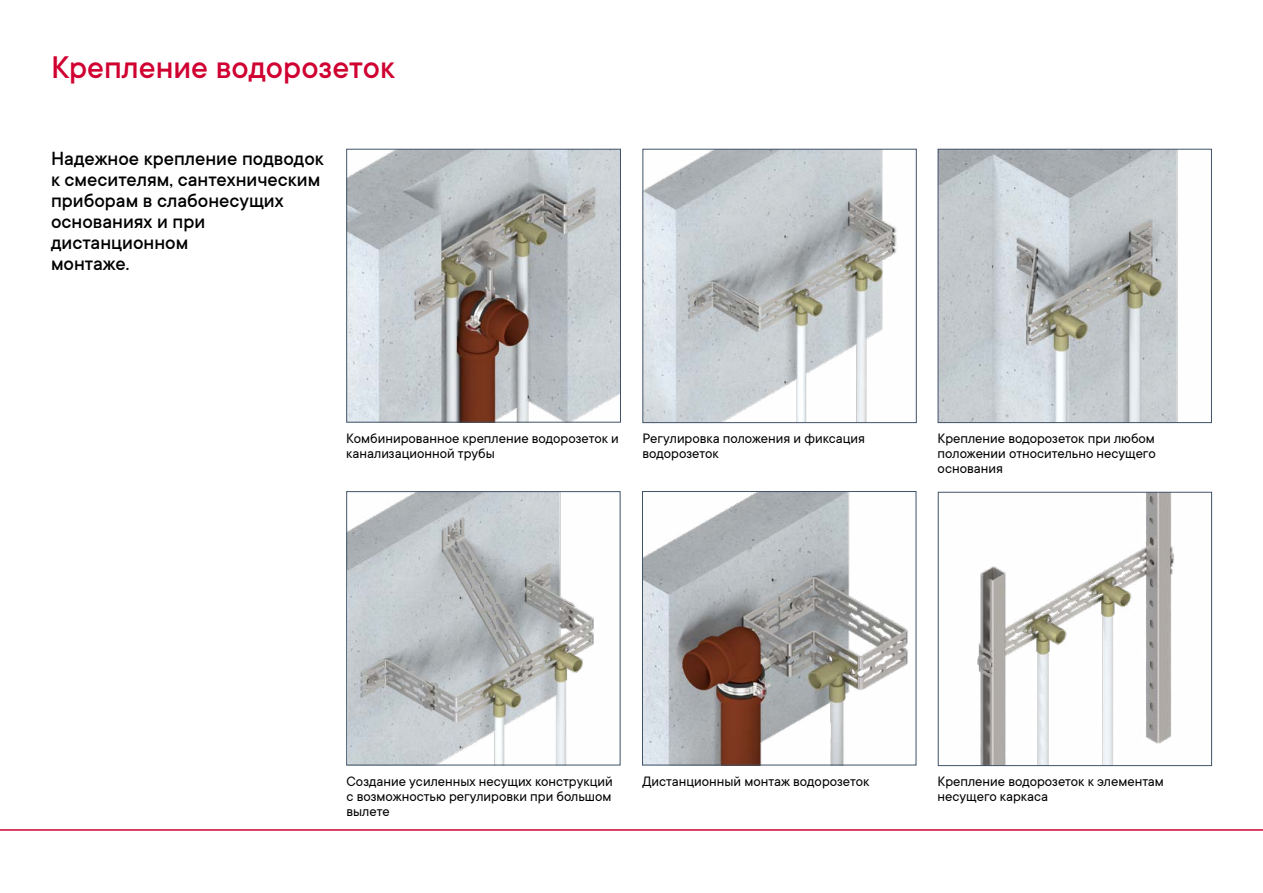
<style>
.page{position:relative;width:1263px;height:893px;background:#fff}
.page>*{position:absolute;margin:0;border:0;box-sizing:border-box;transform-origin:0 0}
.t1{font:500 34.5px "TT Commons";color:#d00031}
.t2{font:500 21px/21px "TT Commons";color:#000}
.t3{font:15px/15px "TT Commons";color:#000}
</style>
<div class="page">
<img style="left:645px;top:151px;width:252px;height:270px">
<div style="left:643px;top:149px;width:273px;height:274px;border:1px solid #415368"></div>
<img style="left:940px;top:151px;width:238px;height:270px">
<div style="left:938px;top:149px;width:273px;height:274px;border:1px solid #415368"></div>
<img style="left:348px;top:151px;width:271px;height:269px">
<div style="left:346px;top:149px;width:275px;height:273px;border:1px solid #415368"></div>
<img style="left:348px;top:493px;width:247px;height:270px">
<div style="left:346px;top:491px;width:274px;height:274px;border:1px solid #415368"></div>
<img style="left:644px;top:493px;width:264px;height:270px">
<div style="left:642px;top:491px;width:274px;height:274px;border:1px solid #415368"></div>
<img style="left:977px;top:494px;width:197px;height:270px">
<div style="left:938px;top:492px;width:274px;height:274px;border:1px solid #415368"></div>
<hr style="left:0;top:829px;width:1263px;height:2px;background:#d00031">
<h1 class="t1" style="left:51px;top:46px;width:345px">Крепление водорозеток</h1>
<h2 class="t2" style="left:51px;top:148px;width:274px">Надежное крепление подводок к смесителям, сантехническим приборам в слабонесущих основаниях и при дистанционном<br>монтаже.</h2>
<p class="t3" style="left:346px;top:431px;width:274px">Комбинированное крепление водорозеток и канализационной трубы</p>
<p class="t3" style="left:642px;top:431px;width:224px">Регулировка положения и фиксация водорозеток</p>
<p class="t3" style="left:938px;top:431px;width:220px;text-align:justify">Крепление водорозеток при любом положении относительно несущего основания</p>
<p class="t3" style="left:346px;top:773px;width:268px">Создание усиленных несущих конструкций</p>
<p class="t3" style="left:642px;top:773px;width:228px">Дистанционный монтаж водорозеток</p>
<p class="t3" style="left:346px;top:788px;width:266px">с возможностью регулировки при большом вылете</p>
<p class="t3" style="left:938px;top:773px;width:228px">Крепление водорозеток к элементам несущего каркаса</p>
</div>
